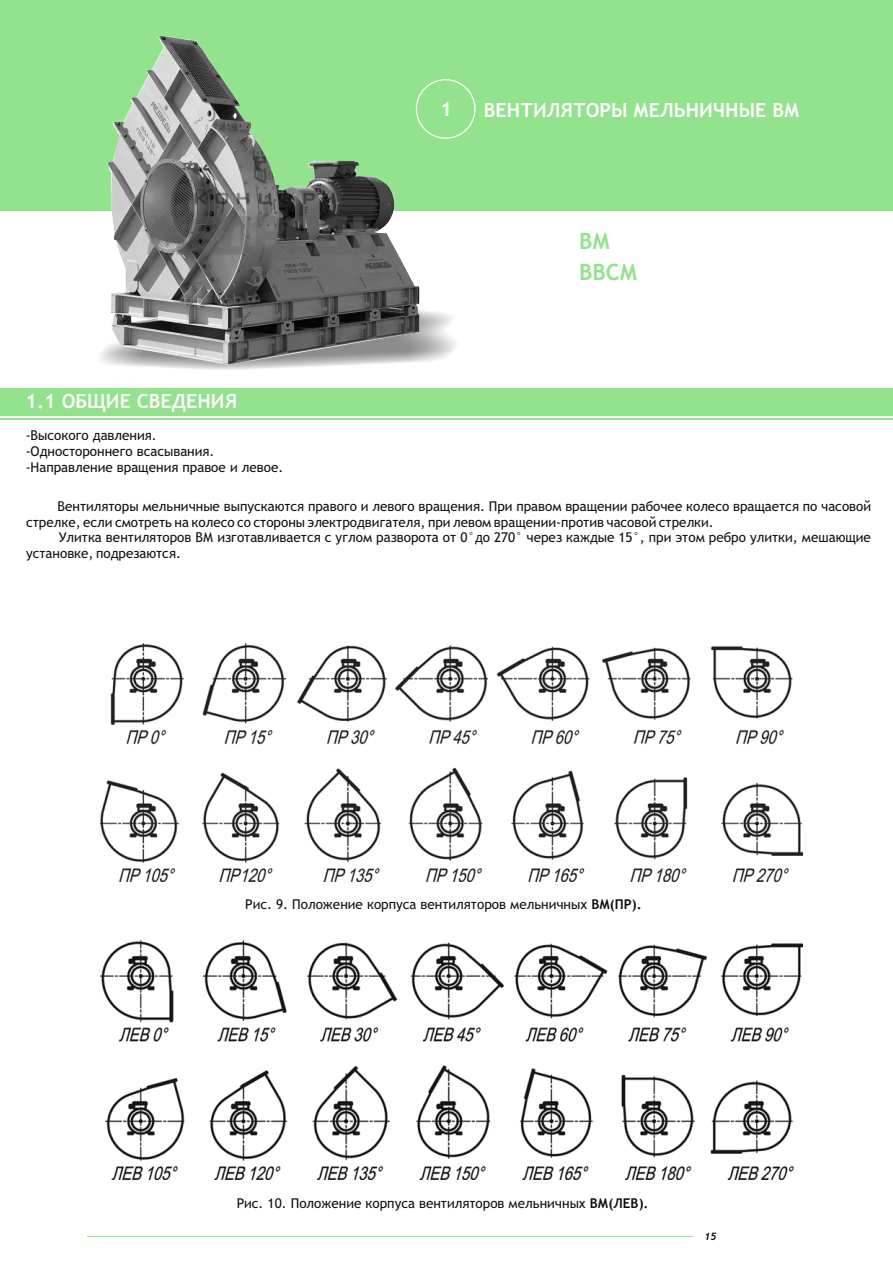
<style>
.page{position:relative;width:893px;height:1263px;background:#fff}
.page>*{position:absolute;margin:0;border:0;box-sizing:border-box;transform-origin:0 0}
.t1{font:700 22.5px/30.6px "Trebuchet MS";color:#93e28d}
.t2{font:700 19.65px "Trebuchet MS";color:#fff}
.t3{font:13.5px/15.8px "Trebuchet MS";color:#111}
.t4{font:italic 700 10.2px "Trebuchet";color:#111}
.s1{font-weight:700}
</style>
<div class="page">
<div style="left:0;top:0;width:893px;height:211px;background:#93e28d"></div>
<div style="left:416px;top:79px;width:60px;height:60px;border:1px solid #fff;border-radius:50%"></div>
<hr style="left:88px;top:1236px;width:605px;height:1px;background:#93e28d">
<div style="left:0;top:388px;width:893px;height:28px;background:#93e28d"></div>
<hr style="left:0;top:419px;width:893px;height:1px;background:#93e28d">
<svg style="left:100px;top:310px;width:357px;height:60px"></svg>
<img style="left:107px;top:35px;width:313px;height:330px">
<img style="left:100px;top:643px;width:702px;height:239px">
<img style="left:100px;top:941px;width:702px;height:239px">
<h2 class="t2" style="left:26px;top:394px;width:213px">1.1 ОБЩИЕ СВЕДЕНИЯ</h2>
<p class="t3" style="left:26px;top:429px;width:259px">-Высокого давления.<br>-Одностороннего всасывания. -Направление вращения правое и левое.</p>
<h2 class="t2" style="left:440px;top:102px;width:13px">1</h2>
<h2 class="t2" style="left:484px;top:102px;width:317px">ВЕНТИЛЯТОРЫ МЕЛЬНИЧНЫЕ ВМ</h2>
<h1 class="t1" style="left:579px;top:228px;width:60px">ВМ<br>ВВСМ</h1>
<p class="t3" style="left:26px;top:500px;width:847px;text-indent:31px">Вентиляторы мельничные выпускаются правого и левого вращения. При правом вращении рабочее колесо вращается по часовой стрелке, если смотреть на колесо со стороны электродвигателя, при левом вращении-против часовой стрелки.</p>
<p class="t3" style="left:26px;top:531px;width:846px;text-indent:33px">Улитка вентиляторов ВМ изготавливается с углом разворота от 0°до 270° через каждые 15°, при этом ребро улитки, мешающие установке, подрезаются.</p>
<p class="t3" style="left:245px;top:897px;width:398px">Рис. 9. Положение корпуса вентиляторов мельничных <span class="s1">ВМ(ПР).</span></p>
<p class="t3" style="left:237px;top:1196px;width:413px">Рис. 10. Положение корпуса вентиляторов мельничных <span class="s1">ВМ(ЛЕВ).</span></p>
<p class="t4" style="left:704px;top:1232px;width:13px">15</p>
</div>
